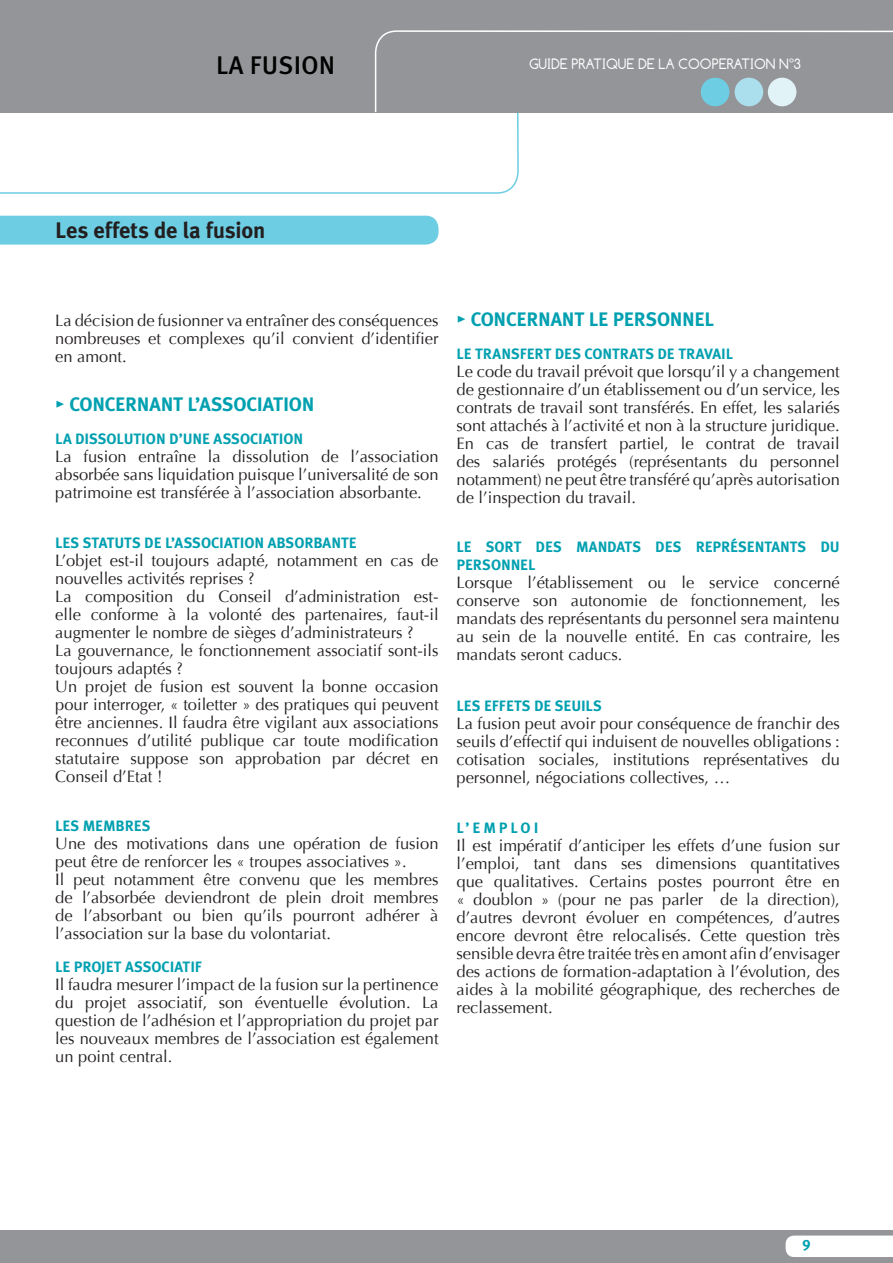
<style>
.page{position:relative;width:893px;height:1263px;background:#fff}
.page>*{position:absolute;margin:0;border:0;box-sizing:border-box;transform-origin:0 0}
.t1{font:25.5px "Meta Plus Medium Caps";letter-spacing:.01em;color:#000}
.t2{font:700 22.5px "Meta Plus";letter-spacing:-.01em;color:#231f20}
.t3{font:19.5px "Meta Plus Bold Caps";letter-spacing:-.005em;color:#00a0b0}
.t4{font:16.5px/18px "Optima";color:#231f20;text-align:justify}
.t5{font:15px/18px "Meta Plus Bold Caps";color:#00a0b0}
.t6{font:15px "Comfortaa";color:#fff}
</style>
<div class="page">
<svg style="left:0;top:112px;width:519px;height:104px"></svg>
<div style="left:0;top:216px;width:439px;height:29px;background:#6dcde3"></div>
<div style="left:0;top:0;width:893px;height:112px;background:#939598"></div>
<div style="left:0;top:1230px;width:893px;height:33px;background:#939598"></div>
<div style="left:786px;top:1235px;width:107px;height:22px;background:#fff"></div>
<svg style="left:374px;top:30px;width:519px;height:84px"></svg>
<h1 class="t1" style="left:216px;top:50px;width:120px">LA FUSION</h1>
<p class="t6" style="left:529px;top:55px;width:273px">GUIDE PRATIQUE DE LA COOPERATION N°3</p>
<h2 class="t2" style="left:55px;top:218px;width:211px">Les effets de la fusion</h2>
<p class="t4" style="left:55px;top:311px;width:385px">La décision de fusionner va entraîner des conséquences nombreuses et complexes qu’il convient d’identifier en amont.</p>
<p class="t3" style="left:55px;top:393px;width:261px">• CONCERNANT L’ASSOCIATION</p>
<p class="t5" style="left:55px;top:430px;width:250px">LA DISSOLUTION D’UNE ASSOCIATION</p>
<p class="t4" style="left:55px;top:448px;width:385px">La fusion entraîne la dissolution de l’association absorbée sans liquidation puisque l’universalité de son patrimoine est transférée à l’association absorbante.</p>
<p class="t5" style="left:55px;top:533px;width:303px">LES STATUTS DE L’ASSOCIATION ABSORBANTE</p>
<p class="t4" style="left:55px;top:551px;width:385px;text-align:left">L’objet est-il toujours adapté, notamment en cas de nouvelles activités reprises ?<br>La composition du Conseil d’administration est&shy;elle conforme à la volonté des partenaires, faut-il augmenter le nombre de sièges d’administrateurs ?<br>La gouvernance, le fonctionnement associatif sont-ils toujours adaptés ?<br>Un projet de fusion est souvent la bonne occasion pour interroger, « toiletter » des pratiques qui peuvent être anciennes. Il faudra être vigilant aux associations reconnues d’utilité publique car toute modification statutaire suppose son approbation par décret en Conseil d’Etat !</p>
<p class="t5" style="left:55px;top:817px;width:97px">LES MEMBRES</p>
<p class="t4" style="left:55px;top:835px;width:385px;text-align:left">Une des motivations dans une opération de fusion peut être de renforcer les « troupes associatives ».<br>Il peut notamment être convenu que les membres de l’absorbée deviendront de plein droit membres de l’absorbant ou bien qu’ils pourront adhérer à l’association sur la base du volontariat.</p>
<p class="t5" style="left:55px;top:958px;width:148px">LE PROJET ASSOCIATIF</p>
<p class="t4" style="left:55px;top:976px;width:385px">Il faudra mesurer l’impact de la fusion sur la pertinence du projet associatif, son éventuelle évolution. La question de l’adhésion et l’appropriation du projet par les nouveaux membres de l’association est également un point central.</p>
<p class="t3" style="left:457px;top:308px;width:257px">• CONCERNANT LE PERSONNEL</p>
<p class="t5" style="left:457px;top:344px;width:277px">LE TRANSFERT DES CONTRATS DE TRAVAIL</p>
<p class="t4" style="left:457px;top:362px;width:385px">Le code du travail prévoit que lorsqu’il y a changement de gestionnaire d’un établissement ou d’un service, les contrats de travail sont transférés. En effet, les salariés sont attachés à l’activité et non à la structure juridique.<br>En cas de transfert partiel, le contrat de travail des salariés protégés (représentants du personnel notamment) ne peut être transféré qu’après autorisation de l’inspection du travail.</p>
<p class="t5" style="left:457px;top:538px;width:374px">LE SORT DES MANDATS DES REPRÉSENTANTS DU<br>PERSONNEL</p>
<p class="t4" style="left:457px;top:574px;width:385px">Lorsque l’établissement ou le service concerné conserve son autonomie de fonctionnement, les mandats des représentants du personnel sera maintenu au sein de la nouvelle entité. En cas contraire, les mandats seront caducs.</p>
<p class="t5" style="left:457px;top:697px;width:147px">LES EFFETS DE SEUILS</p>
<p class="t4" style="left:457px;top:715px;width:385px">La fusion peut avoir pour conséquence de franchir des seuils d’effectif qui induisent de nouvelles obligations : cotisation sociales, institutions représentatives du personnel, négociations collectives, …</p>
<p class="t5" style="left:457px;top:818px;width:83px">L’EMPL OI</p>
<p class="t4" style="left:457px;top:836px;width:385px">Il est impératif d’anticiper les effets d’une fusion sur l’emploi, tant dans ses dimensions quantitatives que qualitatives. Certains postes pourront être en « doublon » (pour ne pas parler de la direction), d’autres devront évoluer en compétences, d’autres encore devront être relocalisés. Cette question très sensible devra être traitée très en amont afin d’envisager des actions de formation-adaptation à l’évolution, des aides à la mobilité géographique, des recherches de reclassement.</p>
<p class="t5" style="left:803px;top:1235px;width:10px">9</p>
</div>
